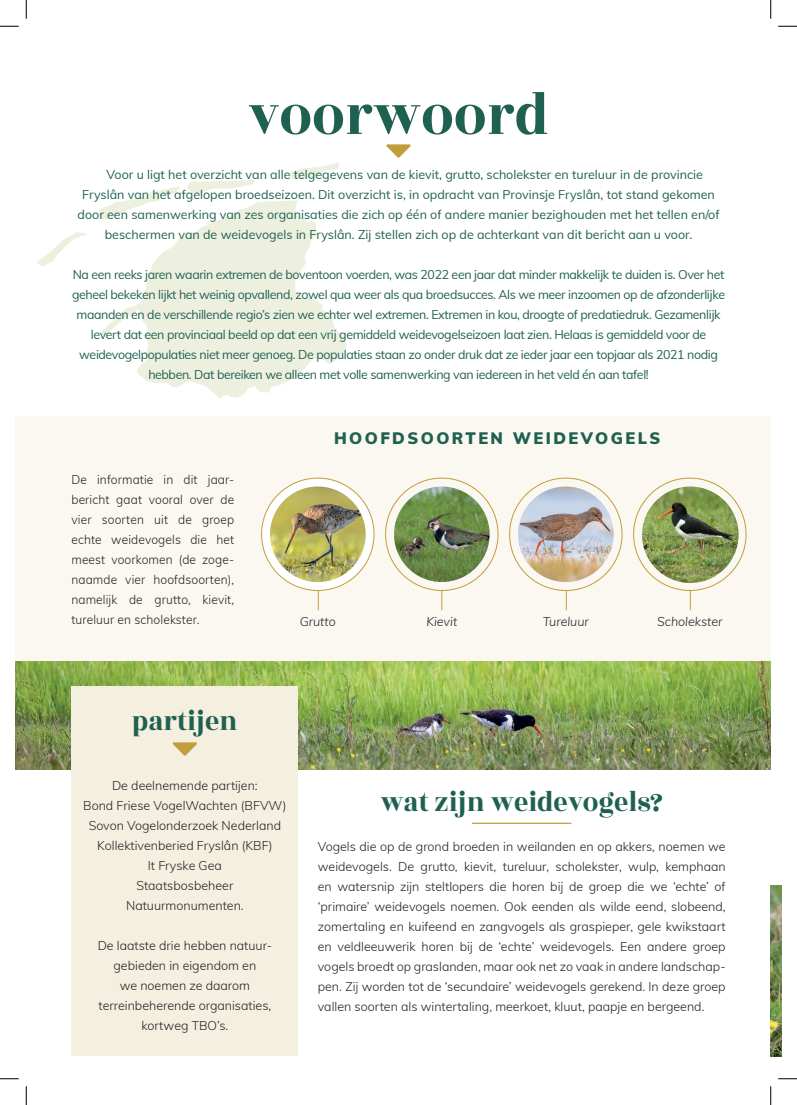
<style>
.page{position:relative;width:797px;height:1105px;background:#fff}
.page>*{position:absolute;margin:0;border:0;box-sizing:border-box;transform-origin:0 0}
.t1{font:62.5px "Rozha One";color:#1f6151;scale:.93 1}
.t2{font:30px "Rozha One";color:#1f6151;scale:.93 1}
.t3{font:900 16.25px "Muli";letter-spacing:.15em;color:#1f6151}
.t4{font:300 12.5px/20px "Muli";color:#231f20;text-align:center}
.t5{font:12.5px/20px "Muli";letter-spacing:-.03em;color:#1f6151;text-align:center}
.t6{font:12.5px "Muli";color:#1f6151}
.t7{font:300 12.5px/20px "Muli";color:#231f20;text-align:justify;scale:.96 1}
.t8{font:italic 300 12.5px "Muli";color:#231f20}
</style>
<div class="page">
<img style="left:16px;top:661px;width:754px;height:109px">
<div style="left:16px;top:417px;width:754px;height:244px;background:#fbf8f2"></div>
<svg style="left:36px;top:163px;width:311px;height:235px"></svg>
<hr style="left:472px;top:823px;width:99px;height:1px;background:#c09e3b">
<svg style="left:386px;top:144px;width:25px;height:14px"></svg>
<div style="left:71px;top:686px;width:227px;height:370px;background:#f5efe0"></div>
<svg style="left:172px;top:742px;width:25px;height:14px"></svg>
<img style="left:394px;top:487px;width:95px;height:95px;border-radius:48px">
<svg style="left:441px;top:591px;width:1px;height:19px"></svg>
<svg style="left:261px;top:478px;width:113px;height:112px;fill:#fff"></svg>
<img style="left:270px;top:487px;width:95px;height:95px;border-radius:48px">
<svg style="left:318px;top:591px;width:1px;height:19px"></svg>
<img style="left:642px;top:487px;width:96px;height:96px;border-radius:48px">
<svg style="left:689px;top:591px;width:1px;height:19px"></svg>
<img style="left:518px;top:487px;width:95px;height:95px;border-radius:48px">
<svg style="left:566px;top:591px;width:1px;height:19px"></svg>
<img style="left:770px;top:886px;width:11px;height:170px">
<svg style="left:0;top:25px;width:19px;height:2px"></svg>
<svg style="left:778px;top:25px;width:19px;height:2px"></svg>
<svg style="left:0;top:1078px;width:19px;height:1px"></svg>
<svg style="left:778px;top:1078px;width:19px;height:1px"></svg>
<svg style="left:25px;top:0;width:2px;height:19px"></svg>
<svg style="left:25px;top:1086px;width:2px;height:19px"></svg>
<svg style="left:770px;top:0;width:1px;height:19px"></svg>
<svg style="left:770px;top:1086px;width:1px;height:19px"></svg>
<h1 class="t1" style="left:248px;top:72px;width:325px">voorwoord</h1>
<p class="t6" style="left:107px;top:166px;width:598px">Voor u ligt het overzicht van alle telgegevens van de kievit, grutto, scholekster en tureluur in de provincie</p>
<p class="t6" style="left:82px;top:186px;width:634px">Fryslân van het afgelopen broedseizoen. Dit overzicht is, in opdracht van Provinsje Fryslân, tot stand gekomen</p>
<p class="t6" style="left:78px;top:206px;width:643px">door een samenwerking van zes organisaties die zich op één of andere manier bezighouden met het tellen en/of</p>
<p class="t6" style="left:105px;top:226px;width:589px">beschermen van de weidevogels in Fryslân. Zij stellen zich op de achterkant van dit bericht aan u voor.</p>
<p class="t5" style="left:72px;top:264px;width:654px">Na een reeks jaren waarin extremen de boventoon voerden, was 2022 een jaar dat minder makkelijk te duiden is. Over het geheel bekeken lijkt het weinig opvallend, zowel qua weer als qua broedsucces. Als we meer inzoomen op de afzonderlijke maanden en de verschillende regio’s zien we echter wel extremen. Extremen in kou, droogte of predatiedruk. Gezamenlijk levert dat een provinciaal beeld op dat een vrij gemiddeld weidevogelseizoen laat zien. Helaas is gemiddeld voor de weidevogelpopulaties niet meer genoeg. De populaties staan zo onder druk dat ze ieder jaar een topjaar als 2021 nodig hebben. Dat bereiken we alleen met volle samenwerking van iedereen in het veld én aan tafel!</p>
<p class="t7" style="left:71px;top:469px;width:171px">De informatie in dit jaar&shy;bericht gaat vooral over de vier soorten uit de groep echte weidevogels die het meest voorkomen (de zoge&shy;naamde vier hoofdsoorten), namelijk de grutto, kievit, tureluur en scholekster.</p>
<h3 class="t3" style="left:334px;top:426px;width:328px">HOOFDSOORTEN WEIDEVOGELS</h3>
<p class="t8" style="left:300px;top:612px;width:38px">Grutto</p>
<p class="t8" style="left:426px;top:612px;width:32px">Kievit</p>
<p class="t8" style="left:542px;top:612px;width:48px">Tureluur</p>
<p class="t8" style="left:657px;top:612px;width:67px">Scholekster</p>
<h2 class="t2" style="left:132px;top:700px;width:115px">partijen</h2>
<p class="t4" style="left:83px;top:775px;width:205px">De deelnemende partijen:<br>Bond Friese VogelWachten (BFVW)<br>Sovon Vogelonderzoek Nederland<br>Kollektivenberied Fryslân (KBF)<br>It Fryske Gea<br>Staatsbosbeheer<br>Natuurmonumenten.</p>
<p class="t4" style="left:98px;top:935px;width:176px">De laatste drie hebben natuur&shy;gebieden in eigendom en<br>we noemen ze daarom terreinbeherende organisaties, kortweg TBO’s.</p>
<h2 class="t2" style="left:380px;top:781px;width:305px">wat zijn weidevogels?</h2>
<p class="t4" style="left:318px;top:836px;width:409px;text-align:justify">Vogels die op de grond broeden in weilanden en op akkers, noemen we weidevogels. De grutto, kievit, tureluur, scholekster, wulp, kemphaan en watersnip zijn steltlopers die horen bij de groep die we ‘echte’ of ‘primaire’ weidevogels noemen. Ook eenden als wilde eend, slobeend, zomertaling en kuifeend en zangvogels als graspieper, gele kwikstaart en veldleeuwerik horen bij de ‘echte’ weidevogels. Een andere groep vogels broedt op graslanden, maar ook net zo vaak in andere landschap&shy;pen. Zij worden tot de ‘secundaire’ weidevogels gerekend. In deze groep vallen soorten als wintertaling, meerkoet, kluut, paapje en bergeend.</p>
</div>
